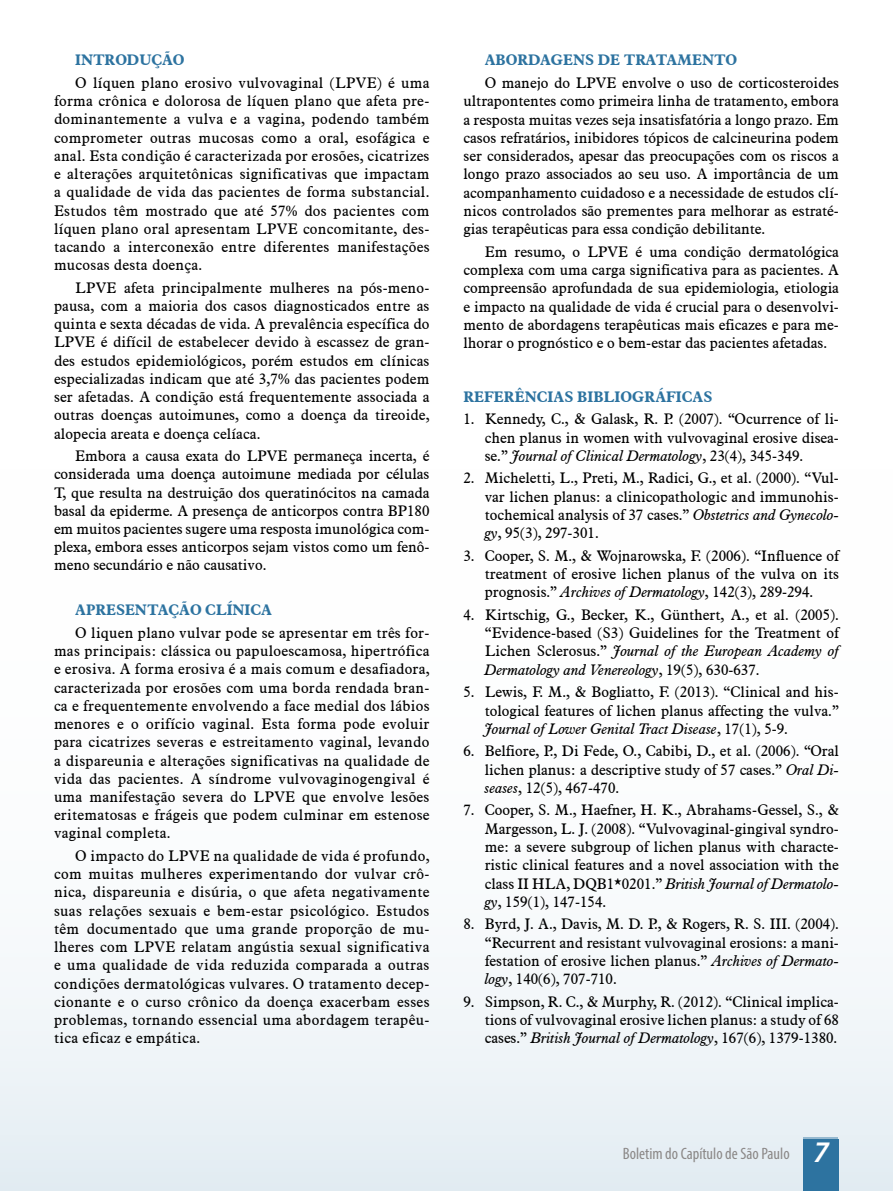
<style>
.page{position:relative;width:893px;height:1191px;background:#fff}
.page>*{position:absolute;margin:0;border:0;box-sizing:border-box;transform-origin:0 0}
.t1{font:condensed 16.5px "Myriad Pro";color:#8b8887}
._00_Texto{font:15px/18.3px "Aldine 721 BT";color:#000;text-align:justify}
._00_Texto-2{font:700 15px "Aldine 721 BT";letter-spacing:-.005em;color:#2d73a0}
.s1{font-style:italic}
.s2{font-weight:600;font-style:italic;font-stretch:normal;font-size:30px;color:#fff}
</style>
<div class="page">
<div style="left:0;top:265px;width:893px;height:926px;background:linear-gradient(to bottom,#fff,#edf3f7)"></div>
<div style="left:804px;top:1136px;width:34px;height:55px;background:linear-gradient(to right,#96b9d0,#96b9d0)"></div>
<hr style="left:0;top:265px;width:1px;height:926px;background:#dfeaf1">
<div style="left:804px;top:1140px;width:35px;height:51px;background:#2d73a0"></div>
<p class="_00_Texto-2" style="left:75px;top:51px;width:111px">INTRODUÇÃO</p>
<p class="_00_Texto" style="left:54px;top:73px;width:377px;text-indent:21px">O líquen plano erosivo vulvovaginal (LPVE) é uma forma crônica e dolorosa de líquen plano que afeta pre&shy;dominantemente a vulva e a vagina, podendo também comprometer outras mucosas como a oral, esofágica e anal. Esta condição é caracterizada por erosões, cicatrizes e alterações arquitetônicas significativas que impactam a qualidade de vida das pacientes de forma substancial.<br>Estudos têm mostrado que até 57% dos pacientes com líquen plano oral apresentam LPVE concomitante, des&shy;tacando a interconexão entre diferentes manifestações mucosas desta doença.</p>
<p class="_00_Texto" style="left:54px;top:278px;width:377px;text-indent:21px">LPVE afeta principalmente mulheres na pós-meno&shy;pausa, com a maioria dos casos diagnosticados entre as quinta e sexta décadas de vida. A prevalência específica do LPVE é difícil de estabelecer devido à escassez de gran&shy;des estudos epidemiológicos, porém estudos em clínicas especializadas indicam que até 3,7% das pacientes podem ser afetadas. A condição está frequentemente associada a outras doenças autoimunes, como a doença da tireoide, alopecia areata e doença celíaca.</p>
<p class="_00_Texto" style="left:54px;top:446px;width:377px;text-indent:21px">Embora a causa exata do LPVE permaneça incerta, é considerada uma doença autoimune mediada por células T, que resulta na destruição dos queratinócitos na camada basal da epiderme. A presença de anticorpos contra BP180 em muitos pacientes sugere uma resposta imunológica com&shy;plexa, embora esses anticorpos sejam vistos como um fenô&shy;meno secundário e não causativo.</p>
<p class="_00_Texto-2" style="left:75px;top:601px;width:198px">APRESENTAÇÃO CLÍNICA</p>
<p class="_00_Texto" style="left:54px;top:623px;width:377px;text-indent:21px">O liquen plano vulvar pode se apresentar em três for&shy;mas principais: clássica ou papuloescamosa, hipertrófica e erosiva. A forma erosiva é a mais comum e desafiadora, caracterizada por erosões com uma borda rendada bran&shy;ca e frequentemente envolvendo a face medial dos lábios menores e o orifício vaginal. Esta forma pode evoluir para cicatrizes severas e estreitamento vaginal, levando a dispareunia e alterações significativas na qualidade de vida das pacientes. A síndrome vulvovaginogengival é uma manifestação severa do LPVE que envolve lesões eritematosas e frágeis que podem culminar em estenose vaginal completa.</p>
<p class="_00_Texto" style="left:54px;top:846px;width:377px;text-indent:21px">O impacto do LPVE na qualidade de vida é profundo, com muitas mulheres experimentando dor vulvar crô&shy;nica, dispareunia e disúria, o que afeta negativamente suas relações sexuais e bem-estar psicológico. Estudos têm documentado que uma grande proporção de mu&shy;lheres com LPVE relatam angústia sexual significativa e uma qualidade de vida reduzida comparada a outras condições dermatológicas vulvares. O tratamento decep&shy;cionante e o curso crônico da doença exacerbam esses problemas, tornando essencial uma abordagem terapêu&shy;tica eficaz e empática.</p>
<p class="_00_Texto-2" style="left:485px;top:51px;width:254px">ABORDAGENS DE TRATAMENTO</p>
<p class="_00_Texto" style="left:463px;top:73px;width:377px;text-indent:21px">O manejo do LPVE envolve o uso de corticosteroides ultrapontentes como primeira linha de tratamento, embora a resposta muitas vezes seja insatisfatória a longo prazo. Em casos refratários, inibidores tópicos de calcineurina podem ser considerados, apesar das preocupações com os riscos a longo prazo associados ao seu uso. A importância de um acompanhamento cuidadoso e a necessidade de estudos clí&shy;nicos controlados são prementes para melhorar as estraté&shy;gias terapêuticas para essa condição debilitante.</p>
<p class="_00_Texto" style="left:463px;top:242px;width:377px;text-indent:21px">Em resumo, o LPVE é uma condição dermatológica complexa com uma carga significativa para as pacientes. A compreensão aprofundada de sua epidemiologia, etiologia e impacto na qualidade de vida é crucial para o desenvolvi&shy;mento de abordagens terapêuticas mais eficazes e para me&shy;lhorar o prognóstico e o bem-estar das pacientes afetadas.</p>
<p class="_00_Texto-2" style="left:463px;top:387px;width:251px">REFERÊNCIAS BIBLIOGRÁFICAS</p>
<p class="_00_Texto" style="left:485px;top:410px;width:356px;text-indent:-21px">1. Kennedy, C., &amp; Galask, R. P. (2007). “Ocurrence of li&shy;chen planus in women with vulvovaginal erosive disea&shy;se.” <span class="s1">Journal of Clinical Dermatology</span>, 23(4), 345-349.</p>
<p class="_00_Texto" style="left:485px;top:469px;width:356px;text-indent:-21px">2. Micheletti, L., Preti, M., Radici, G., et al. (2000). “Vul&shy;var lichen planus: a clinicopathologic and immunohis&shy;tochemical analysis of 37 cases.” <span class="s1">Obstetrics and Gynecolo&shy;gy</span>, 95(3), 297-301.</p>
<p class="_00_Texto" style="left:485px;top:546px;width:356px;text-indent:-21px">3. Cooper, S. M., &amp; Wojnarowska, F. (2006). “Influence of treatment of erosive lichen planus of the vulva on its prognosis.” <span class="s1">Archives of Dermatology</span>, 142(3), 289-294.</p>
<p class="_00_Texto" style="left:485px;top:605px;width:356px;text-indent:-21px">4. Kirtschig, G., Becker, K., Günthert, A., et al. (2005). “Evidence-based (S3) Guidelines for the Treatment of Lichen Sclerosus.” <span class="s1">Journal of the European Academy of Dermatology and Venereology</span>, 19(5), 630-637.</p>
<p class="_00_Texto" style="left:485px;top:682px;width:356px;text-indent:-21px">5. Lewis, F. M., &amp; Bogliatto, F. (2013). “Clinical and his&shy;tological features of lichen planus affecting the vulva.” <span class="s1">Journal of Lower Genital Tract Disease</span>, 17(1), 5-9.</p>
<p class="_00_Texto" style="left:485px;top:741px;width:356px;text-indent:-21px">6. Belfiore, P., Di Fede, O., Cabibi, D., et al. (2006). “Oral lichen planus: a descriptive study of 57 cases.” <span class="s1">Oral Di&shy;seases</span>, 12(5), 467-470.</p>
<p class="_00_Texto" style="left:485px;top:801px;width:356px;text-indent:-21px">7. Cooper, S. M., Haefner, H. K., Abrahams-Gessel, S., &amp; Margesson, L. J. (2008). “Vulvovaginal-gingival syndro&shy;me: a severe subgroup of lichen planus with characte&shy;ristic clinical features and a novel association with the class II HLA, DQB1*0201.” <span class="s1">British Journal of Dermatolo&shy;gy</span>, 159(1), 147-154.</p>
<p class="_00_Texto" style="left:485px;top:914px;width:356px;text-indent:-21px">8. Byrd, J. A., Davis, M. D. P., &amp; Rogers, R. S. III. (2004). “Recurrent and resistant vulvovaginal erosions: a mani&shy;festation of erosive lichen planus.” <span class="s1">Archives of Dermato&shy;logy</span>, 140(6), 707-710.</p>
<p class="_00_Texto" style="left:485px;top:992px;width:356px;text-indent:-21px">9. Simpson, R. C., &amp; Murphy, R. (2012). “Clinical implica&shy;tions of vulvovaginal erosive lichen planus: a study of 68 cases.” <span class="s1">British Journal of Dermatology</span>, 167(6), 1379-1380.</p>
<p class="t1" style="left:623px;top:1143px;width:208px">Boletim do Capítulo de São Paulo <span class="s2">7</span></p>
</div>
